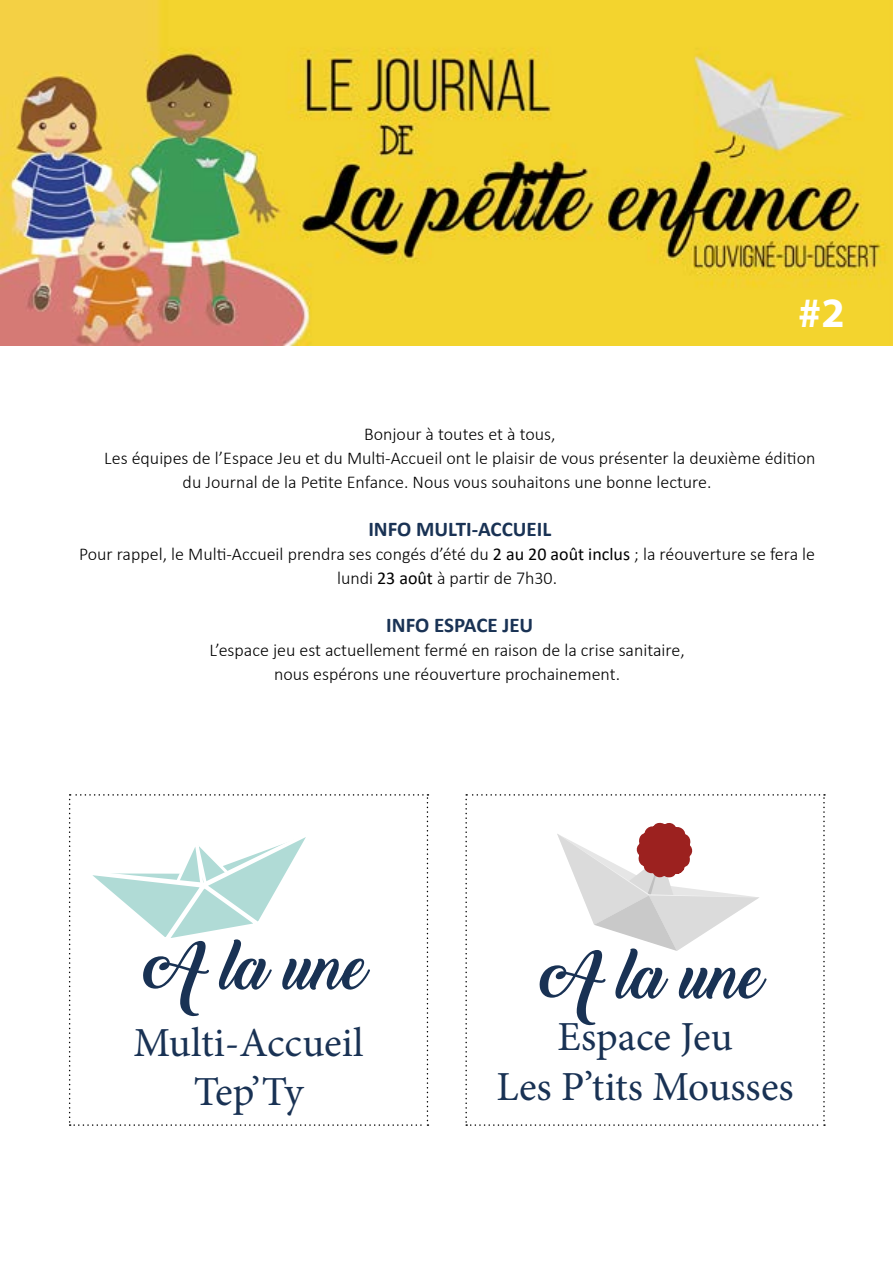
<style>
.page{position:relative;width:893px;height:1263px;background:#fff}
.page>*{position:absolute;margin:0;border:0;box-sizing:border-box;transform-origin:0 0}
.t1{font:62.1px "Backto Black Demo";color:#193254}
.t2{font:700 42px "Myriad Pro";color:#fff}
.t3{font:41.25px/49.5px "Minion Pro";color:#193254;text-align:center}
.t4{font:700 21px "Calibri";color:#193254}
.t5{font:300 18px/24px "Calibri";color:#000;text-align:center}
.s1{font-weight:400}
</style>
<div class="page">
<img style="left:0;top:1px;width:893px;height:345px">
<svg style="left:465px;top:794px;width:360px;height:332px"></svg>
<svg style="left:69px;top:794px;width:359px;height:332px"></svg>
<h2 class="t2" style="left:798px;top:285px;width:48px">#2</h2>
<p class="t5" style="left:364px;top:422px;width:193px">Bonjour à toutes et à tous,</p>
<p class="t5" style="left:104px;top:446px;width:713px">Les équipes de l’Espace Jeu et du Multi-Accueil ont le plaisir de vous présenter la deuxième édition</p>
<p class="t5" style="left:183px;top:470px;width:530px">du Journal de la Petite Enfance. Nous vous souhaitons une bonne lecture.</p>
<p class="t4" style="left:368px;top:515px;width:184px">INFO MULTI-ACCUEIL</p>
<p class="t5" style="left:79px;top:542px;width:737px">Pour rappel, le Multi-Accueil prendra ses congés d’été du <span class="s1">2 au 20 août inclus</span> ; la réouverture se fera le lundi <span class="s1">23 août</span> à partir de 7h30.</p>
<p class="t4" style="left:386px;top:611px;width:149px">INFO ESPACE JEU</p>
<p class="t5" style="left:209px;top:638px;width:477px">L’espace jeu est actuellement fermé en raison de la crise sanitaire, nous espérons une réouverture prochainement.</p>
<h1 class="t1" style="left:149px;top:932px;width:221px">A la une</h1>
<h3 class="t3" style="left:134px;top:1018px;width:232px">Multi-Accueil<br>Tep’Ty</h3>
<h1 class="t1" style="left:545px;top:941px;width:221px">A la une</h1>
<h3 class="t3" style="left:496px;top:1012px;width:299px">Espace Jeu<br>Les P’tits Mousses</h3>
</div>
